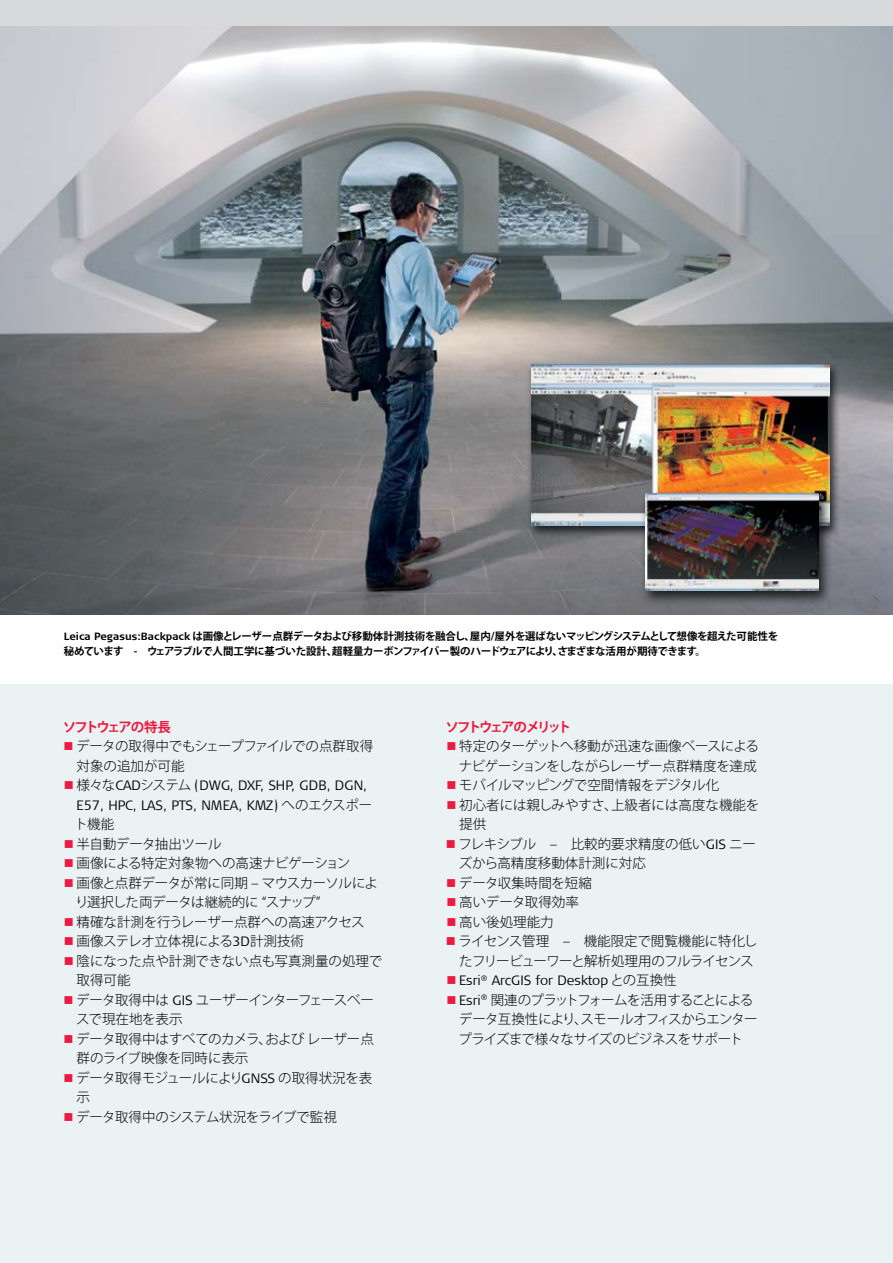
<style>
.page{position:relative;width:893px;height:1263px;background:#fff}
.page>*{position:absolute;margin:0;border:0;box-sizing:border-box;transform-origin:0 0}
.t1{font:300 13.5px/19.5px "Koz Go Pro";letter-spacing:-.02em;color:#000}
.t2{font:300 13.5px/19.5px "Koz Go Pro";color:#000}
.t3{font:300 13.5px/19.5px "Koz Go Pro";letter-spacing:-.05em;color:#000;text-align:right}
.t4{font:300 13.5px/19.5px "Signa Column";color:#000}
.t5{font:700 13.5px "Koz Go Pro";letter-spacing:-.16em;color:#ed1941}
.t6{font:700 10.5px/15px "Koz Go Pro";letter-spacing:-.04em;color:#000}
.s1{font-family:"Signa Column"}
.s2{color:#ed1941}
.s3{font-family:"Koz Go Pro"}
</style>
<div class="page">
<div style="left:0;top:685px;width:893px;height:578px;background:#eaf2f3"></div>
<img style="left:0;top:26px;width:893px;height:589px">
<div style="left:526px;top:362px;width:314px;height:177px;background:#000;opacity:.75"></div>
<img style="left:531px;top:364px;width:298px;height:162px">
<div style="left:640px;top:490px;width:192px;height:116px;background:#000;opacity:.75"></div>
<img style="left:646px;top:493px;width:173px;height:97px">
<div style="left:0;top:0;width:893px;height:26px;background:#d7d9da"></div>
<p class="t6" style="left:64px;top:629px;width:716px"><span class="s1">Leica Pegasus:Backpack</span> は画像とレーザー点群データおよび移動体計測技術を融合し、屋内/屋外を選ばないマッピングシステムとして想像を超えた可能性を秘めています　-　ウェアラブルで人間工学に基づいた設計、超軽量カーボンファイバー製のハードウェアにより、さまざまな活用が期待できます。</p>
<p class="t5" style="left:63px;top:718px;width:110px">ソフトウェアの特長</p>
<p class="t2" style="left:77px;top:737px;width:298px;text-indent:-13px"><span class="s2">■</span> データの取得中でもシェープファイルでの点群取得対象の追加が可能</p>
<p class="t4" style="left:77px;top:776px;width:297px;text-indent:-13px"><span class="s2">■</span> <span class="s3">様々な</span>CAD<span class="s3">システム</span> (DWG, DXF, SHP, GDB, DGN,<br>E57, HPC, LAS, PTS, NMEA, KMZ) <span class="s3">へのエクスポー</span></p>
<p class="t1" style="left:75px;top:815px;width:41px">ト機能</p>
<p class="t1" style="left:64px;top:834px;width:159px"><span class="s2">■</span> 半自動データ抽出ツール</p>
<p class="t1" style="left:64px;top:854px;width:288px"><span class="s2">■</span> 画像による特定対象物への高速ナビゲーション</p>
<p class="t1" style="left:75px;top:873px;width:304px;text-indent:-11px"><span class="s2">■</span> 画像と点群データが常に同期 – マウスカーソルにより選択した両データは継続的に “スナップ”</p>
<p class="t1" style="left:64px;top:912px;width:302px"><span class="s2">■</span> 精確な計測を行うレーザー点群への高速アクセス</p>
<p class="t1" style="left:64px;top:932px;width:242px"><span class="s2">■</span> 画像ステレオ立体視による<span class="s1">3D</span>計測技術</p>
<p class="t2" style="left:77px;top:951px;width:307px;text-indent:-13px"><span class="s2">■</span> 陰になった点や計測できない点も写真測量の処理で取得可能</p>
<p class="t1" style="left:76px;top:990px;width:300px;text-indent:-12px"><span class="s2">■</span> データ取得中は <span class="s1">GIS</span> ユーザーインターフェースベースで現在地を表示</p>
<p class="t1" style="left:77px;top:1029px;width:299px;text-indent:-13px"><span class="s2">■</span> データ取得中はすべてのカメラ、および レーザー点群のライブ映像を同時に表示</p>
<p class="t1" style="left:77px;top:1068px;width:297px;text-indent:-13px"><span class="s2">■</span> データ取得モジュールにより<span class="s1">GNSS</span> の取得状況を表示</p>
<p class="t1" style="left:64px;top:1107px;width:275px"><span class="s2">■</span> データ取得中のシステム状況をライブで監視</p>
<p class="t5" style="left:446px;top:718px;width:127px">ソフトウェアのメリット</p>
<p class="t1" style="left:446px;top:736px;width:314px;text-align:right"><span class="s2">■</span> 特定のターゲットへ移動が迅速な画像ベースによるナビゲーションをしながらレーザー点群精度を達成</p>
<p class="t1" style="left:446px;top:775px;width:274px"><span class="s2">■</span> モバイルマッピングで空間情報をデジタル化</p>
<p class="t2" style="left:459px;top:795px;width:301px;text-indent:-13px"><span class="s2">■</span> 初心者には親しみやすさ、上級者には高度な機能を提供</p>
<p class="t2" style="left:459px;top:834px;width:299px;text-indent:-13px"><span class="s2">■</span> フレキシブル　–　比較的要求精度の低い<span class="s1">GIS</span> ニーズから高精度移動体計測に対応</p>
<p class="t1" style="left:446px;top:873px;width:147px"><span class="s2">■</span> データ収集時間を短縮</p>
<p class="t1" style="left:446px;top:892px;width:134px"><span class="s2">■</span> 高いデータ取得効率</p>
<p class="t2" style="left:446px;top:912px;width:109px"><span class="s2">■</span> 高い後処理能力</p>
<p class="t3" style="left:446px;top:931px;width:313px"><span class="s2">■</span> ライセンス管理　–　機能限定で閲覧機能に特化したフリービューワーと解析処理用のフルライセンス</p>
<p class="t4" style="left:446px;top:971px;width:232px"><span class="s2">■</span> Esri<sup>®</sup> ArcGIS for Desktop <span class="s3">との互換性</span></p>
<p class="t3" style="left:459px;top:990px;width:301px;text-align:left;text-indent:-12px"><span class="s2">■</span> <span class="s1">Esri</span><sup>®</sup> 関連のプラットフォームを活用することによるデータ互換性により、スモールオフィスからエンタープライズまで様々なサイズのビジネスをサポート</p>
</div>
